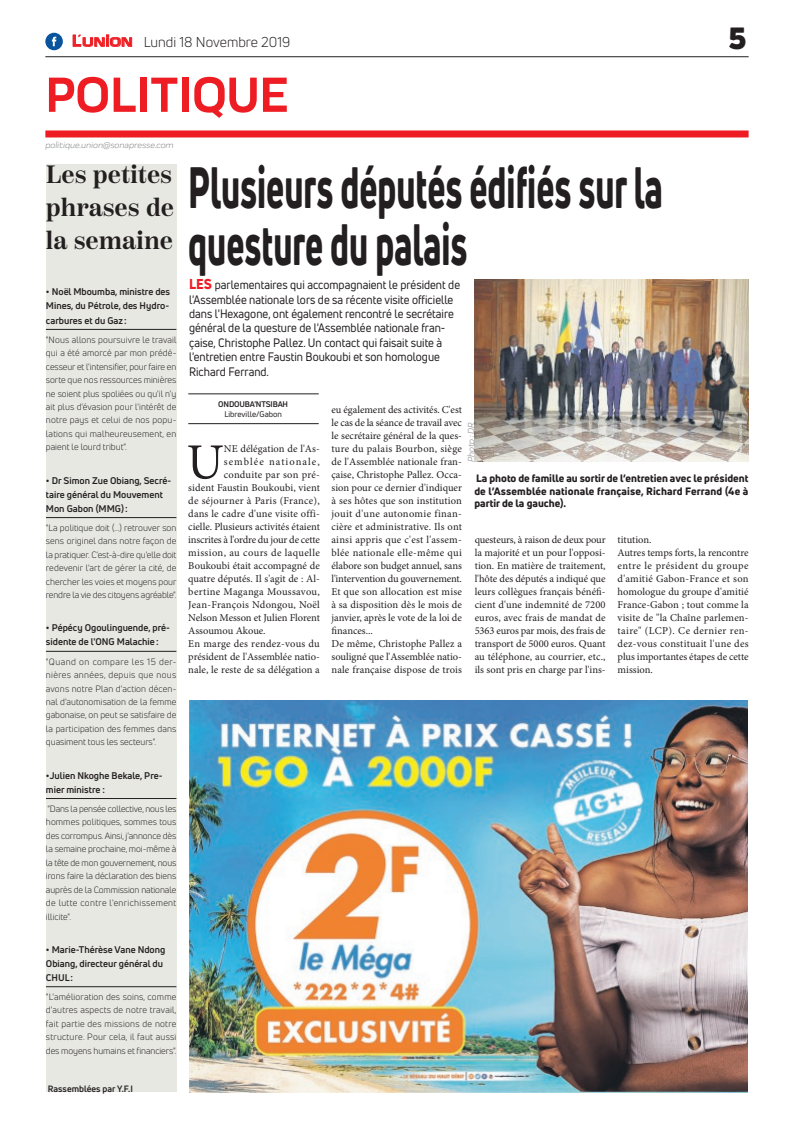
<style>
.page{position:relative;width:794px;height:1129px;background:#fff}
.page>*{position:absolute;margin:0;border:0;box-sizing:border-box;transform-origin:0 0}
.t1{font:800 57px/57px "Uni Neue";color:#231f20;scale:.6 1}
.t2{font:700 51px "Praktika";color:#ee1d23}
.t3{font:50.5px "Minion Pro";color:#231f20}
.t4{font:900 30px "Uni Neue";color:#231f20}
.t5{font:600 25px/32.7px "Scotch Deck";color:#231f20;text-align:justify}
.t6{font:14px "Uni Neue";color:#231f20}
.t7{font:12px/14.4px "Uni Neue";color:#231f20;scale:.93 1}
.t8{font:10.5px/13px "Minion Pro";letter-spacing:.005em;color:#231f20}
.t9{font:800 10.5px/12.6px "Uni Neue";letter-spacing:.01em;color:#231f20;text-align:justify}
.t10{font:10.5px "Minion Pro";letter-spacing:.025em;color:#231f20}
.t11{font:10.5px "Minion Pro";letter-spacing:-.015em;color:#231f20}
.t12{font:10.5px "Minion Pro";letter-spacing:.035em;color:#231f20}
.t13{font:10.5px "Minion Pro";letter-spacing:.1em;color:#231f20}
.t14{font:700 9.5px/14.1px "Uni Neue";color:#231f20}
.t15{font:9px/13.5px "Uni Neue";color:#231f20;text-align:justify}
.t16{font:italic 9px "Praktika";color:#818386}
.t17{font:700 9px "Uni Neue";color:#231f20}
.t18{font:8px "Uni Neue";color:#231f20}
.t19{font:700 8px "Uni Neue";letter-spacing:-.02em;color:#231f20}
.s1{font-family:"Eurostile";font-weight:600;font-size:15px;color:#ee1d23}
.s2{font-family:"Eurostile";font-weight:600;font-size:11.4px;color:#ee1d23}
.s3{font-weight:800;font-size:14px;color:#ee1d23}
</style>
<div class="page">
<hr style="left:45px;top:56px;width:703px;height:1px;background:#231f20">
<div style="left:45px;top:130px;width:703px;height:7px;background:#ee1d23"></div>
<svg style="left:72px;top:34px;width:60px;height:13px"></svg>
<div style="left:45px;top:33px;width:18px;height:17px;background:#08549e;border-radius:50%"></div>
<svg style="left:52px;top:37px;width:4px;height:9px"></svg>
<img style="left:189px;top:700px;width:559px;height:391px">
<div style="left:46px;top:164px;width:130px;height:927px;background:#e7e8e2"></div>
<hr style="left:46px;top:329px;width:130px;height:1px;background:#231f20">
<hr style="left:46px;top:517px;width:130px;height:1px;background:#231f20">
<hr style="left:46px;top:651px;width:130px;height:1px;background:#231f20">
<hr style="left:46px;top:798px;width:130px;height:1px;background:#231f20">
<hr style="left:46px;top:986px;width:130px;height:1px;background:#231f20">
<hr style="left:188px;top:423px;width:131px;height:1px;background:#231f20">
<hr style="left:188px;top:393px;width:131px;height:1px;background:#231f20">
<img style="left:474px;top:279px;width:274px;height:183px">
<h3 class="t6" style="left:72px;top:33px;width:220px"><span class="s1">L</span><span class="s2">UNION</span> Lundi 18 Novembre 2019</h3>
<h2 class="t2" style="left:45px;top:54px;width:245px">POLITIQUE</h2>
<p class="t16" style="left:45px;top:139px;width:130px">politique.union@sonapresse.com</p>
<h3 class="t4" style="left:728px;top:17px;width:19px">5</h3>
<h3 class="t5" style="left:46px;top:159px;width:130px">Les petites phrases de la semaine</h3>
<p class="t14" style="left:46px;top:285px;width:126px;text-align:justify">• Noël Mboumba, ministre des Mines, du Pétrole, des Hydro&shy;carbures et du Gaz :</p>
<p class="t15" style="left:46px;top:332px;width:132px">"Nous allons poursuivre le travail qui a été amorcé par mon prédé&shy;cesseur et l'intensifier, pour faire en sorte que nos ressources minières ne soient plus spoliées ou qu'il n'y ait plus d'évasion pour l'intérêt de notre pays et celui de nos popu&shy;lations qui malheureusement, en paient le lourd tribut".</p>
<p class="t14" style="left:46px;top:473px;width:127px">• Dr Simon Zue Obiang, Secré&shy;taire général du Mouvement<br>Mon Gabon (MMG):</p>
<p class="t15" style="left:46px;top:520px;width:132px">"La politique doit (...) retrouver son sens originel dans notre façon de la pratiquer. C’est-à-dire qu'elle doit redevenir l'art de gérer la cité, de chercher les voies et moyens pour rendre la vie des citoyens agréable".</p>
<p class="t14" style="left:46px;top:620px;width:126px">• Pépécy Ogoulinguende, pré&shy;sidente de l'ONG Malachie:</p>
<p class="t15" style="left:46px;top:654px;width:132px">"Quand on compare les 15 der&shy;nières années, depuis que nous avons notre Plan d'action décen&shy;nal d'autonomisation de la femme gabonaise, on peut se satisfaire de la participation des femmes dans quasiment tous les secteurs".</p>
<p class="t14" style="left:46px;top:767px;width:118px">•Julien Nkoghe Bekale, Pre&shy;mier ministre :</p>
<p class="t15" style="left:46px;top:801px;width:132px">"Dans la pensée collective, nous les hommes politiques, sommes tous des corrompus. Ainsi, j'annonce dès la semaine prochaine, moi-même à la tête de mon gouvernement, nous irons faire la déclaration des biens auprès de la Commission nationale de lutte contre l'enrichissement illicite".</p>
<p class="t14" style="left:46px;top:941px;width:121px">• Marie-Thérèse Vane Ndong<br>Obiang, directeur général du<br>CHUL:</p>
<p class="t15" style="left:46px;top:989px;width:132px">"L'amélioration des soins, comme d'autres aspects de notre travail, fait partie des missions de notre structure. Pour cela, il faut aussi des moyens humains et financiers".</p>
<p class="t17" style="left:48px;top:1082px;width:87px">Rassemblées par Y.F.I</p>
<h1 class="t1" style="left:188px;top:158px;width:792px">Plusieurs députés édifiés sur la questure du palais</h1>
<p class="t7" style="left:189px;top:277px;width:293px"><span class="s3">LES</span> parlementaires qui accompagnaient le président de l'Assemblée nationale lors de sa récente visite officielle dans l'Hexagone, ont également rencontré le secrétaire général de la questure de l'Assemblée nationale fran&shy;çaise, Christophe Pallez. Un contact qui faisait suite à l'entretien entre Faustin Boukoubi et son homologue Richard Ferrand.</p>
<p class="t19" style="left:218px;top:399px;width:71px">ONDOUBA'NTSIBAH</p>
<p class="t18" style="left:224px;top:409px;width:59px">Libreville/Gabon</p>
<p class="t8" style="left:331px;top:403px;width:132px">eu également des activités. C'est le cas de la séance de travail avec le secrétaire général de la ques&shy;ture du palais Bourbon, siège de l'Assemblée nationale fran&shy;çaise, Christophe Pallez. Occa&shy;sion pour ce dernier d'indiquer à ses hôtes que son institution jouit d'une autonomie finan&shy;cière et administrative. Ils ont ainsi appris que c'est l'assem&shy;blée nationale elle-même qui élabore son budget annuel, sans l'intervention du gouvernement.<br>Et que son allocation est mise à sa disposition dès le mois de janvier, après le vote de la loi de finances...<br>De même, Christophe Pallez a souligné que l'Assemblée natio&shy;nale française dispose de trois</p>
<p class="t16" style="left:465px;top:462px;width:41px;rotate:-90deg">Photo : DR</p>
<h3 class="t3" style="left:187px;top:428px;width:39px">U</h3>
<p class="t8" style="left:224px;top:442px;width:98px">NE délégation de l'As-</p>
<p class="t13" style="left:224px;top:455px;width:98px">semblée nationale,</p>
<p class="t8" style="left:224px;top:468px;width:98px">conduite par son pré-</p>
<p class="t8" style="left:188px;top:481px;width:133px">sident Faustin Boukoubi, vient</p>
<p class="t10" style="left:188px;top:494px;width:133px">de séjourner à Paris (France),</p>
<p class="t8" style="left:188px;top:507px;width:133px">dans le cadre d'une visite offi-</p>
<p class="t8" style="left:188px;top:520px;width:133px">cielle. Plusieurs activités étaient</p>
<p class="t11" style="left:188px;top:533px;width:133px">inscrites à l'ordre du jour de cette</p>
<p class="t12" style="left:188px;top:546px;width:133px">mission, au cours de laquelle</p>
<p class="t8" style="left:188px;top:559px;width:133px">Boukoubi était accompagné de</p>
<p class="t8" style="left:188px;top:572px;width:133px">quatre députés. Il s'agit de : Al-</p>
<p class="t10" style="left:188px;top:585px;width:133px">bertine Maganga Moussavou,</p>
<p class="t8" style="left:188px;top:598px;width:133px">Jean-François Ndongou, Noël</p>
<p class="t8" style="left:188px;top:611px;width:133px">Nelson Messon et Julien Florent</p>
<p class="t8" style="left:188px;top:624px;width:79px">Assoumou Akoue.</p>
<p class="t8" style="left:188px;top:637px;width:133px">En marge des rendez-vous du</p>
<p class="t8" style="left:188px;top:650px;width:133px">président de l'Assemblée natio-</p>
<p class="t8" style="left:188px;top:663px;width:133px">nale, le reste de sa délégation a</p>
<p class="t9" style="left:474px;top:472px;width:275px">La photo de famille au sortir de l’entretien avec le président de l’Assemblée nationale française, Richard Ferrand (4e à partir de la gauche).</p>
<p class="t8" style="left:475px;top:533px;width:132px;text-align:justify">questeurs, à raison de deux pour la majorité et un pour l'opposi&shy;tion. En matière de traitement, l'hôte des députés a indiqué que leurs collègues français bénéfi&shy;cient d'une indemnité de 7200 euros, avec frais de mandat de 5363 euros par mois, des frais de transport de 5000 euros. Quant au téléphone, au courrier, etc., ils sont pris en charge par l'ins-</p>
<p class="t8" style="left:617px;top:533px;width:132px">titution.<br>Autres temps forts, la rencontre entre le président du groupe d'amitié Gabon-France et son homologue du groupe d'amitié<br>France-Gabon ; tout comme la visite de "la Chaîne parlemen&shy;taire" (LCP). Ce dernier ren&shy;dez-vous constituait l'une des plus importantes étapes de cette mission.</p>
</div>
